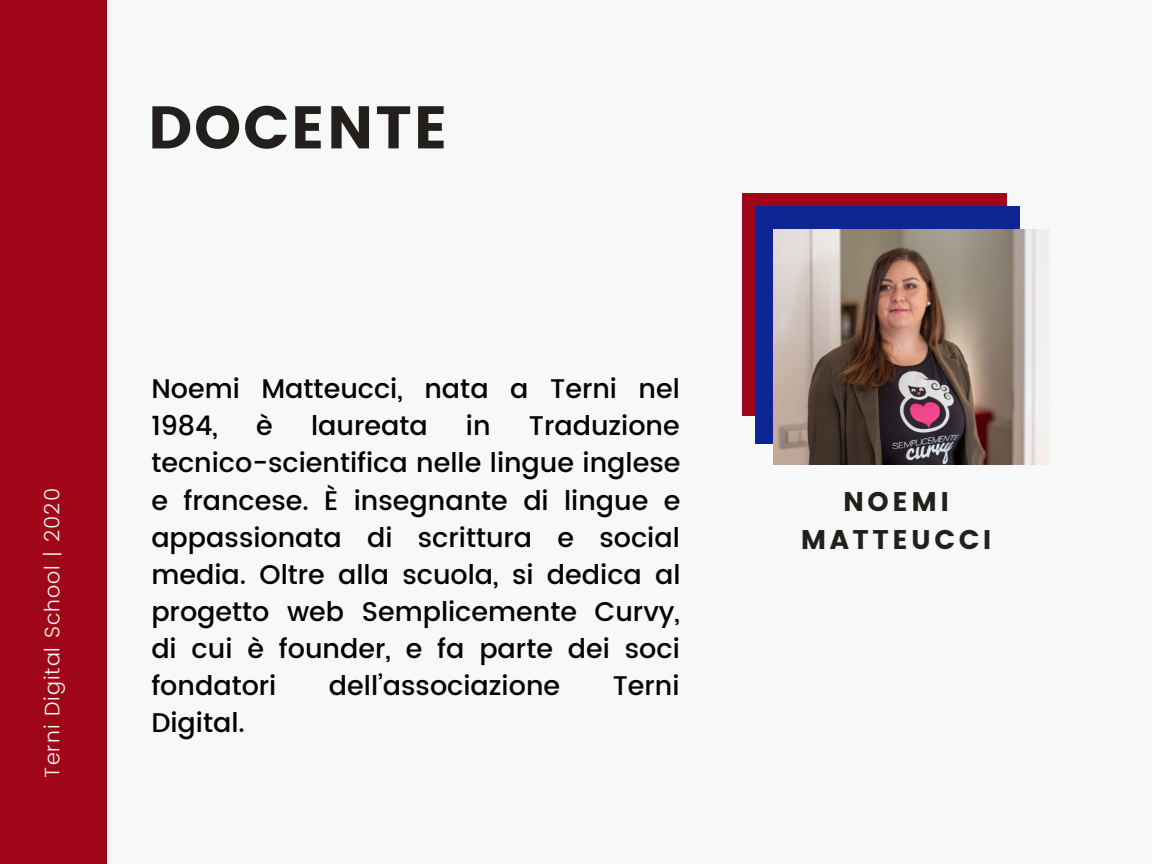
<style>
.page{position:relative;width:1152px;height:864px;background:#f7f9f8}
.page>*{position:absolute;margin:0;border:0;box-sizing:border-box;transform-origin:0 0}
.t1{font:60px "Poppins";letter-spacing:.03em;color:#231f1d}
.t2{font:500 27px/37.2px "Poppins";color:#000}
.t3{font:27px/37.8px "Poppins";letter-spacing:.13em;color:#231f1d;text-align:center}
.t4{font:300 21px "Poppins";letter-spacing:.05em;color:#f7f9f8}
</style>
<div class="page">
<div style="left:0;top:0;width:107px;height:864px;background:#9f0719"></div>
<div style="left:743px;top:193px;width:264px;height:223px;background:#9f0719"></div>
<div style="left:756px;top:207px;width:264px;height:237px;background:#0d2694"></div>
<img style="left:774px;top:229px;width:275px;height:235px">
<h1 class="t1" style="left:148px;top:93px;width:302px">DOCENTE</h1>
<p class="t4" style="left:40px;top:778px;width:291px;rotate:-90deg">Terni Digital School | 2020</p>
<p class="t2" style="left:151px;top:370px;width:530px">Noemi Matteucci, nata a Terni nel<br>1984,</p>
<p class="t2" style="left:256px;top:407px;width:18px">è</p>
<p class="t2" style="left:311px;top:407px;width:118px">laureata</p>
<p class="t2" style="left:466px;top:407px;width:26px">in</p>
<p class="t2" style="left:151px;top:407px;width:531px;text-align:justify;text-indent:377px">Traduzione tecnico-scientifica nelle lingue inglese e francese. È insegnante di lingue e appassionata di scrittura e social media. Oltre alla scuola, si dedica al progetto web Semplicemente Curvy, di cui è founder, e fa parte dei soci fondatori</p>
<p class="t2" style="left:329px;top:667px;width:233px">dell’associazione</p>
<p class="t2" style="left:613px;top:667px;width:68px">Terni</p>
<p class="t2" style="left:151px;top:704px;width:95px">Digital.</p>
<p class="t3" style="left:801px;top:483px;width:192px">NOEMI<br>MATTEUCCI</p>
</div>
